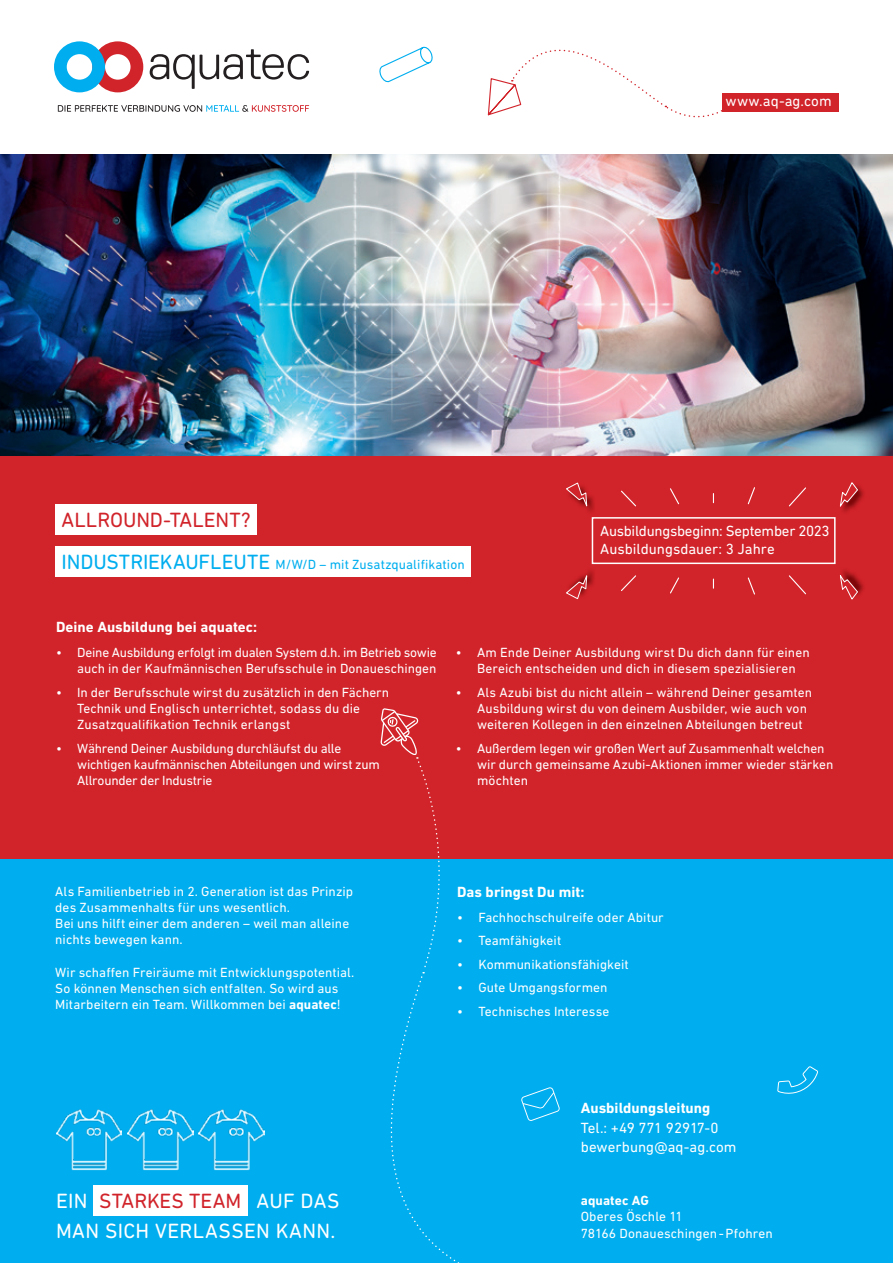
<style>
.page{position:relative;width:893px;height:1263px;background:#fff}
.page>*{position:absolute;margin:0;border:0;box-sizing:border-box;transform-origin:0 0}
.t1{font:21px "DIN Next Rounded LT Pro";color:#d1232a}
.t2{font:21px/30px "DIN Next Rounded LT Pro";letter-spacing:.015em;color:#fff;text-align:right}
.t3{font:15px/18px "DIN Next Rounded LT Pro";letter-spacing:-.01em;color:#fff}
.t4{font:700 15px "DIN Next LT Pro";letter-spacing:.005em;color:#fff}
.t5{font:15px/19.5px "DIN Next LT Pro";color:#fff}
.t6{font:13.5px/16.2px "DIN Next LT Pro";letter-spacing:.005em;color:#fff}
.t7{font:13.5px/16.2px "DIN Next LT Pro";letter-spacing:-.02em;color:#fff}
.t8{font:13.5px "DIN Next Rounded LT Pro";letter-spacing:.005em;color:#00aeef}
.t9{font:700 13.5px "DIN Next LT Pro";letter-spacing:.005em;color:#fff}
.s1{font-size:21px}
.s2{font-weight:700}
.s3{color:#fff}
</style>
<div class="page">
<div style="left:0;top:859px;width:893px;height:404px;background:#00aeef"></div>
<svg style="left:58px;top:105px;width:251px;height:7px"></svg>
<svg style="left:54px;top:41px;width:89px;height:51px"></svg>
<svg style="left:150px;top:49px;width:159px;height:40px"></svg>
<div style="left:721px;top:94px;width:117px;height:18px;background:#d1232a"></div>
<svg style="left:487px;top:49px;width:247px;height:69px"></svg>
<svg style="left:379px;top:46px;width:54px;height:37px"></svg>
<svg style="left:521px;top:1087px;width:39px;height:34px"></svg>
<svg style="left:777px;top:1066px;width:41px;height:28px"></svg>
<div style="left:93px;top:1185px;width:155px;height:31px;background:#fff"></div>
<img style="left:56px;top:1109px;width:66px;height:62px">
<img style="left:127px;top:1109px;width:66px;height:62px">
<img style="left:199px;top:1109px;width:65px;height:62px">
<div style="left:0;top:455px;width:893px;height:404px;background:#d1232a"></div>
<img style="left:0;top:154px;width:893px;height:301px">
<svg style="left:380px;top:708px;width:80px;height:555px"></svg>
<div style="left:55px;top:505px;width:202px;height:30px;background:#fff"></div>
<div style="left:55px;top:546px;width:416px;height:31px;background:#fff"></div>
<div style="left:592px;top:517px;width:244px;height:47px;border:2px solid #fff"></div>
<img style="left:842px;top:486px;width:22px;height:26px">
<svg style="left:840px;top:482px;width:19px;height:25px"></svg>
<img style="left:586px;top:495px;width:8px;height:17px">
<svg style="left:566px;top:482px;width:22px;height:25px"></svg>
<svg style="left:621px;top:490px;width:16px;height:17px"></svg>
<svg style="left:670px;top:488px;width:10px;height:17px"></svg>
<svg style="left:747px;top:487px;width:8px;height:18px"></svg>
<svg style="left:789px;top:487px;width:17px;height:20px"></svg>
<img style="left:842px;top:570px;width:22px;height:25px">
<svg style="left:840px;top:574px;width:19px;height:26px"></svg>
<img style="left:587px;top:570px;width:7px;height:17px">
<svg style="left:566px;top:574px;width:22px;height:26px"></svg>
<svg style="left:621px;top:575px;width:15px;height:16px"></svg>
<svg style="left:670px;top:577px;width:9px;height:17px"></svg>
<svg style="left:747px;top:577px;width:8px;height:18px"></svg>
<svg style="left:789px;top:575px;width:17px;height:20px"></svg>
<p class="t3" style="left:726px;top:92px;width:108px">www.aq-ag.com</p>
<p class="t1" style="left:62px;top:507px;width:190px">ALLROUND-TALENT?</p>
<p class="t8" style="left:62px;top:556px;width:405px"><span class="s1">INDUSTRIEKAUFLEUTE</span> M/W/D – mit Zusatzqualifikation</p>
<p class="t3" style="left:600px;top:522px;width:231px">Ausbildungsbeginn: September 2023<br>Ausbildungsdauer: 3 Jahre</p>
<p class="t4" style="left:56px;top:618px;width:203px">Deine Ausbildung bei aquatec:</p>
<p class="t6" style="left:56px;top:644px;width:382px;text-align:right">• Deine Ausbildung erfolgt im dualen System d.h. im Betrieb sowie auch in der Kaufmännischen Berufsschule in Donaueschingen</p>
<p class="t6" style="left:77px;top:684px;width:313px;text-indent:-21px">• In der Berufsschule wirst du zusätzlich in den Fächern<br>Technik und Englisch unterrichtet, sodass du die<br>Zusatzqualifikation Technik erlangst</p>
<p class="t7" style="left:77px;top:740px;width:304px;text-indent:-21px">• Während Deiner Ausbildung durchläufst du alle wichtigen kaufmännischen Abteilungen und wirst zum<br>Allrounder der Industrie</p>
<p class="t6" style="left:456px;top:644px;width:355px;text-align:center">• Am Ende Deiner Ausbildung wirst Du dich dann für einen<br>Bereich entscheiden und dich in diesem spezialisieren</p>
<p class="t6" style="left:477px;top:684px;width:336px;text-indent:-21px">• Als Azubi bist du nicht allein – während Deiner gesamten<br>Ausbildung wirst du von deinem Ausbilder, wie auch von weiteren Kollegen in den einzelnen Abteilungen betreut</p>
<p class="t6" style="left:477px;top:740px;width:358px;text-indent:-21px">• Außerdem legen wir großen Wert auf Zusammenhalt welchen wir durch gemeinsame Azubi-Aktionen immer wieder stärken möchten</p>
<p class="t6" style="left:55px;top:883px;width:299px">Als Familienbetrieb in 2. Generation ist das Prinzip des Zusammenhalts für uns wesentlich.<br>Bei uns hilft einer dem anderen – weil man alleine nichts bewegen kann.</p>
<p class="t6" style="left:55px;top:964px;width:301px">Wir schaffen Freiräume mit Entwicklungspotential.<br>So können Menschen sich entfalten. So wird aus<br>Mitarbeitern ein Team. Willkommen bei <span class="s2">aquatec</span>!</p>
<h1 class="t2" style="left:56px;top:1185px;width:285px">AUF DAS<br>MAN SICH VERLASSEN KANN.</h1>
<h1 class="t1" style="left:56px;top:1188px;width:187px"><span class="s3">EIN</span> STARKES TEAM</h1>
<p class="t4" style="left:457px;top:883px;width:129px">Das bringst Du mit:</p>
<p class="t6" style="left:457px;top:909px;width:208px">• Fachhochschulreife oder Abitur</p>
<p class="t6" style="left:457px;top:932px;width:106px">• Teamfähigkeit</p>
<p class="t6" style="left:457px;top:956px;width:173px">• Kommunikationsfähigkeit</p>
<p class="t6" style="left:457px;top:979px;width:152px">• Gute Umgangsformen</p>
<p class="t6" style="left:457px;top:1003px;width:154px">• Technisches Interesse</p>
<p class="t4" style="left:581px;top:1099px;width:131px">Ausbildungsleitung</p>
<p class="t5" style="left:581px;top:1118px;width:157px">Tel.: +49 771 92917-0 bewerbung@aq-ag.com</p>
<p class="t9" style="left:581px;top:1192px;width:70px">aquatec AG</p>
<p class="t6" style="left:581px;top:1208px;width:194px">Oberes Öschle 11<br>78166 Donaueschingen-Pfohren</p>
</div>
